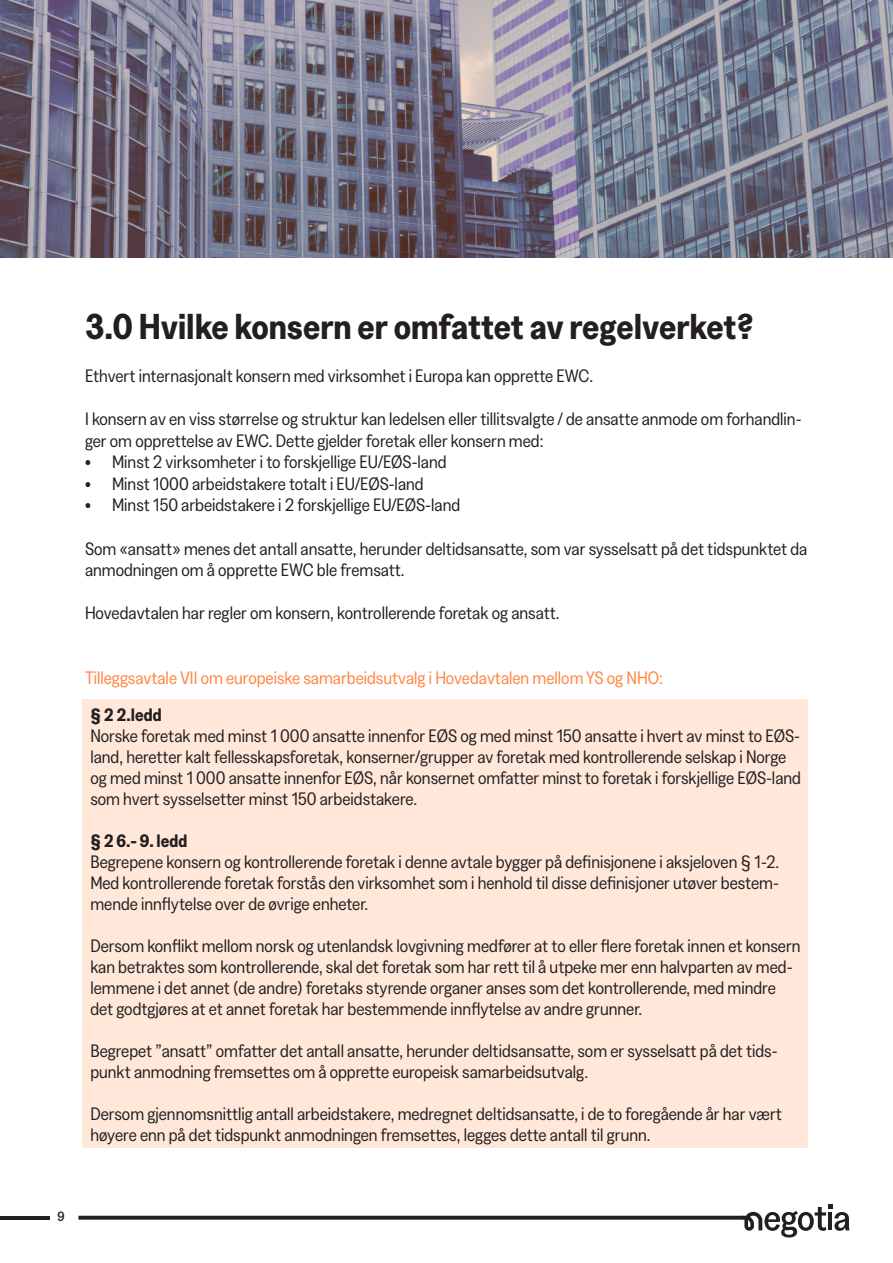
<style>
.page{position:relative;width:893px;height:1263px;background:#fff}
.page>*{position:absolute;margin:0;border:0;box-sizing:border-box;transform-origin:0 0}
.t1{font:700 36px "Greed";color:#231f20}
.t2{font:18px/21px "Greed";color:#231f20}
.t3{font:18px "Greed";color:#ff8542}
.t4{font:700 18px "Greed";color:#231f20}
.t5{font:500 13.5px "Greed";color:#231f20}
</style>
<div class="page">
<svg style="left:0;top:0;width:893px;height:257px;background:#787789"></svg>
<div style="left:83px;top:699px;width:725px;height:449px;background:#ffe7d9"></div>
<hr style="left:0;top:1216px;width:50px;height:3px;background:#231f20">
<hr style="left:78px;top:1216px;width:667px;height:3px;background:#231f20">
<svg style="left:742px;top:1204px;width:108px;height:33px"></svg>
<h1 class="t1" style="left:85px;top:309px;width:671px">3.0 Hvilke konsern er omfattet av regelverket?</h1>
<p class="t2" style="left:85px;top:365px;width:510px">Ethvert internasjonalt konsern med virksomhet i Europa kan opprette EWC.</p>
<p class="t2" style="left:85px;top:408px;width:718px;line-height:21.6px">I konsern av en viss størrelse og struktur kan ledelsen eller tillitsvalgte / de ansatte anmode om forhandlin&shy;ger om opprettelse av EWC. Dette gjelder foretak eller konsern med:</p>
<p class="t2" style="left:85px;top:452px;width:363px">• Minst 2 virksomheter i to forskjellige EU/EØS-land</p>
<p class="t2" style="left:85px;top:473px;width:340px">• Minst 1000 arbeidstakere totalt i EU/EØS-land</p>
<p class="t2" style="left:85px;top:495px;width:377px">• Minst 150 arbeidstakere i 2 forskjellige EU/EØS-land</p>
<p class="t2" style="left:85px;top:538px;width:724px;line-height:21.6px">Som «ansatt» menes det antall ansatte, herunder deltidsansatte, som var sysselsatt på det tidspunktet da anmodningen om å opprette EWC ble fremsatt.</p>
<p class="t2" style="left:85px;top:603px;width:476px">Hovedavtalen har regler om konsern, kontrollerende foretak og ansatt.</p>
<p class="t3" style="left:85px;top:669px;width:579px">Tilleggsavtale VII om europeiske samarbeidsutvalg i Hovedavtalen mellom YS og NHO:</p>
<p class="t4" style="left:90px;top:706px;width:73px">§ 2 2.ledd</p>
<p class="t2" style="left:90px;top:725px;width:712px">Norske foretak med minst 1 000 ansatte innenfor EØS og med minst 150 ansatte i hvert av minst to EØS&shy;land, heretter kalt fellesskapsforetak, konserner/grupper av foretak med kontrollerende selskap i Norge og med minst 1 000 ansatte innenfor EØS, når konsernet omfatter minst to foretak i forskjellige EØS-land som hvert sysselsetter minst 150 arbeidstakere.</p>
<p class="t4" style="left:90px;top:832px;width:99px">§ 2 6.- 9. ledd</p>
<p class="t2" style="left:90px;top:851px;width:690px;text-align:justify">Begrepene konsern og kontrollerende foretak i denne avtale bygger på definisjonene i aksjeloven § 1-2.<br>Med kontrollerende foretak forstås den virksomhet som i henhold til disse definisjoner utøver bestem&shy;mende innflytelse over de øvrige enheter.</p>
<p class="t2" style="left:90px;top:935px;width:712px">Dersom konflikt mellom norsk og utenlandsk lovgivning medfører at to eller flere foretak innen et konsern kan betraktes som kontrollerende, skal det foretak som har rett til å utpeke mer enn halvparten av med&shy;lemmene i det annet (de andre) foretaks styrende organer anses som det kontrollerende, med mindre det godtgjøres at et annet foretak har bestemmende innflytelse av andre grunner.</p>
<p class="t2" style="left:90px;top:1040px;width:689px">Begrepet ”ansatt” omfatter det antall ansatte, herunder deltidsansatte, som er sysselsatt på det tids&shy;punkt anmodning fremsettes om å opprette europeisk samarbeidsutvalg.</p>
<p class="t2" style="left:90px;top:1103px;width:693px">Dersom gjennomsnittlig antall arbeidstakere, medregnet deltidsansatte, i de to foregående år har vært høyere enn på det tidspunkt anmodningen fremsettes, legges dette antall til grunn.</p>
<p class="t5" style="left:57px;top:1210px;width:9px">9</p>
</div>
